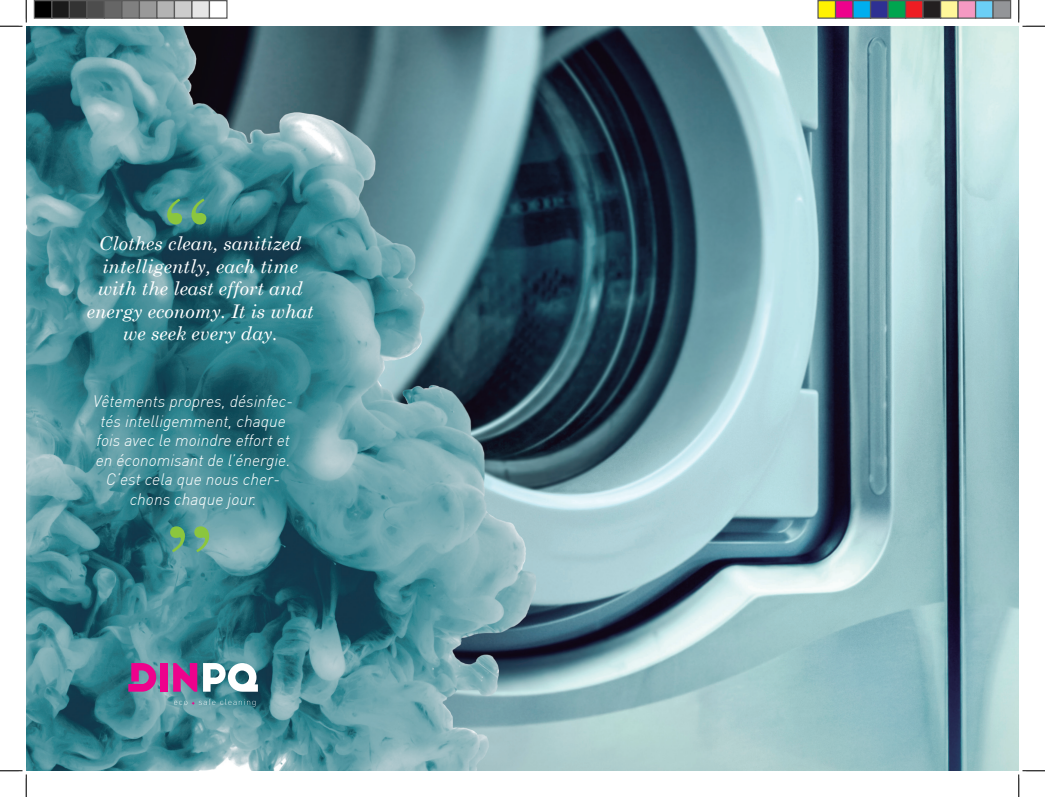
<style>
.page{position:relative;width:1045px;height:797px;background:#fff}
.page>*{position:absolute;margin:0;border:0;box-sizing:border-box;transform-origin:0 0}
.t1{font:105.75px "Times";color:#8bc63e}
.t2{font:italic 18.75px/22.5px "Century Schoolbook";color:#fff;text-align:center}
.t3{font:italic 300 16.25px/19.5px "DIN";color:#fff;text-align:center}
</style>
<div class="page">
<img style="left:26px;top:26px;width:992px;height:744px">
<div style="left:160px;top:663px;width:7px;height:28px;background:#ed028c"></div>
<svg style="left:173px;top:663px;width:24px;height:28px"></svg>
<svg style="left:203px;top:663px;width:55px;height:28px"></svg>
<svg style="left:128px;top:663px;width:28px;height:28px"></svg>
<svg style="left:174px;top:699px;width:81px;height:8px"></svg>
<svg style="left:0;top:0;width:27px;height:27px"></svg>
<svg style="left:0;top:770px;width:27px;height:27px"></svg>
<svg style="left:1018px;top:0;width:27px;height:27px"></svg>
<svg style="left:1018px;top:770px;width:27px;height:27px"></svg>
<div style="left:34px;top:1px;width:18px;height:17px;background:#000"></div>
<div style="left:34px;top:0;width:18px;height:19px;border:1px solid #595959"></div>
<div style="left:52px;top:1px;width:17px;height:17px;background:#1a1a1a"></div>
<div style="left:51px;top:0;width:19px;height:19px;border:1px solid #595959"></div>
<div style="left:69px;top:1px;width:18px;height:17px;background:#333"></div>
<div style="left:69px;top:0;width:19px;height:19px;border:1px solid #595959"></div>
<div style="left:87px;top:1px;width:17px;height:17px;background:#4d4d4d"></div>
<div style="left:86px;top:0;width:19px;height:19px;border:1px solid #595959"></div>
<div style="left:104px;top:1px;width:18px;height:17px;background:#666"></div>
<div style="left:104px;top:0;width:18px;height:19px;border:1px solid #595959"></div>
<div style="left:122px;top:1px;width:17px;height:17px;background:#808080"></div>
<div style="left:121px;top:0;width:19px;height:19px;border:1px solid #595959"></div>
<div style="left:139px;top:1px;width:18px;height:17px;background:#999"></div>
<div style="left:139px;top:0;width:19px;height:19px;border:1px solid #595959"></div>
<div style="left:157px;top:1px;width:17px;height:17px;background:#b3b3b3"></div>
<div style="left:156px;top:0;width:19px;height:19px;border:1px solid #595959"></div>
<div style="left:174px;top:1px;width:18px;height:17px;background:#ccc"></div>
<div style="left:174px;top:0;width:18px;height:19px;border:1px solid #595959"></div>
<div style="left:192px;top:1px;width:17px;height:17px;background:#e6e6e6"></div>
<div style="left:191px;top:0;width:19px;height:19px;border:1px solid #595959"></div>
<div style="left:209px;top:0;width:19px;height:19px;border:1px solid #595959"></div>
<div style="left:818px;top:1px;width:17px;height:17px;background:#fff101"></div>
<div style="left:817px;top:0;width:19px;height:19px;border:1px solid #595959"></div>
<div style="left:835px;top:1px;width:18px;height:17px;background:#ed028c"></div>
<div style="left:835px;top:0;width:18px;height:19px;border:1px solid #595959"></div>
<div style="left:853px;top:1px;width:17px;height:17px;background:#00aeef"></div>
<div style="left:852px;top:0;width:19px;height:19px;border:1px solid #595959"></div>
<div style="left:870px;top:1px;width:18px;height:17px;background:#2e3092"></div>
<div style="left:870px;top:0;width:18px;height:19px;border:1px solid #595959"></div>
<div style="left:888px;top:1px;width:17px;height:17px;background:#00a54f"></div>
<div style="left:887px;top:0;width:19px;height:19px;border:1px solid #595959"></div>
<div style="left:905px;top:1px;width:18px;height:17px;background:#ee1d23"></div>
<div style="left:905px;top:0;width:18px;height:19px;border:1px solid #595959"></div>
<div style="left:923px;top:1px;width:17px;height:17px;background:#231f20"></div>
<div style="left:922px;top:0;width:19px;height:19px;border:1px solid #595959"></div>
<div style="left:940px;top:1px;width:18px;height:17px;background:#fff79a"></div>
<div style="left:940px;top:0;width:18px;height:19px;border:1px solid #595959"></div>
<div style="left:958px;top:1px;width:17px;height:17px;background:#f499c2"></div>
<div style="left:957px;top:0;width:19px;height:19px;border:1px solid #595959"></div>
<div style="left:975px;top:1px;width:18px;height:17px;background:#6bcff6"></div>
<div style="left:975px;top:0;width:18px;height:19px;border:1px solid #595959"></div>
<div style="left:993px;top:1px;width:17px;height:17px;background:#939598"></div>
<div style="left:992px;top:0;width:19px;height:19px;border:1px solid #595959"></div>
<h1 class="t1" style="left:164px;top:135px;width:48px">“</h1>
<p class="t2" style="left:87px;top:232px;width:229px">Clothes clean, sanitized intelligently, each time with the least effort and energy economy. It is what we seek every day.</p>
<p class="t3" style="left:93px;top:391px;width:201px">Vêtements propres, désinfec&shy;tés intelligemment, chaque fois avec le moindre effort et en économisant de l’énergie.<br>C’est cela que nous cher&shy;chons chaque jour.</p>
<h1 class="t1" style="left:166px;top:463px;width:48px">”</h1>
</div>
